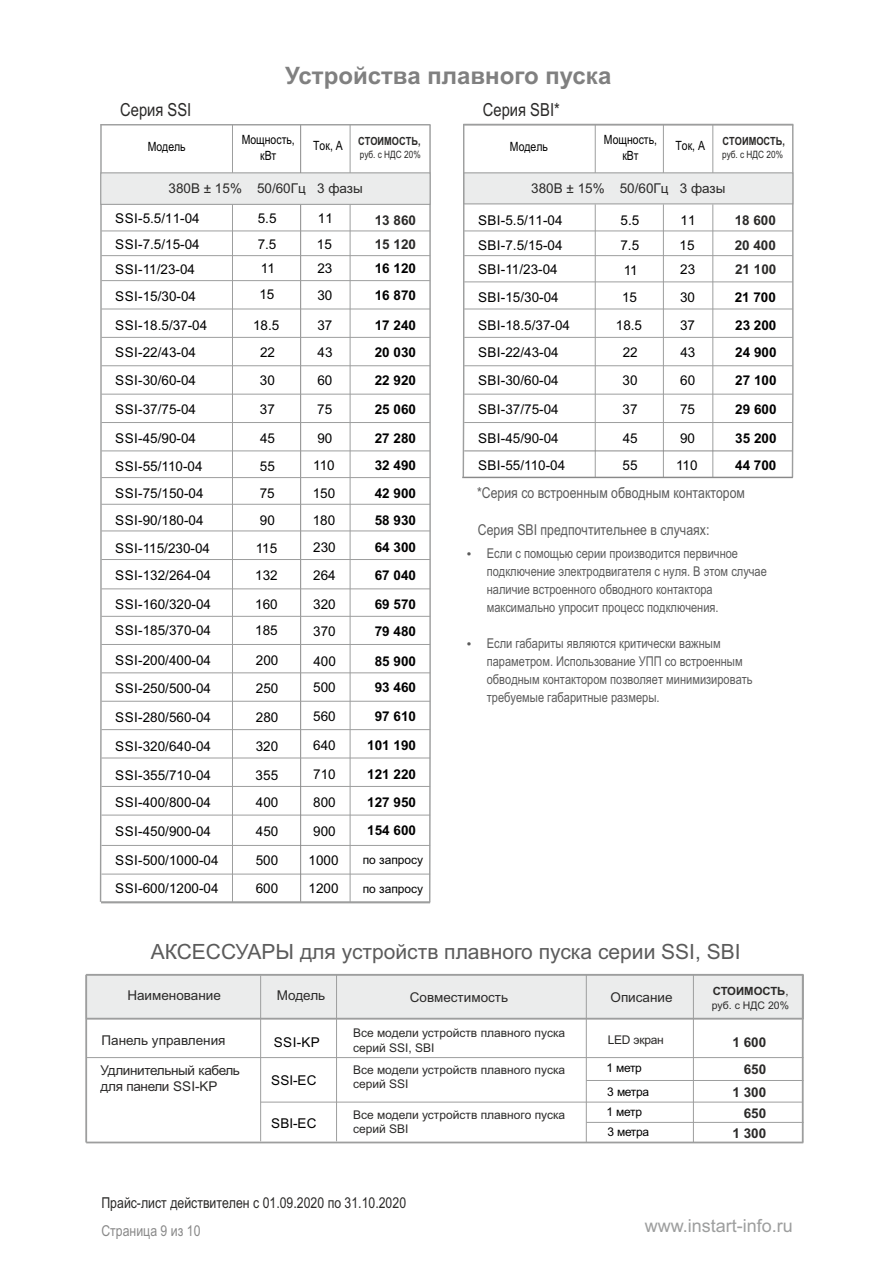
<style>
.page{position:relative;width:893px;height:1263px;background:#fff}
.page>*{position:absolute;margin:0;border:0;box-sizing:border-box;transform-origin:0 0}
.t1{font:700 24px "Arial";color:#808080}
.t2{font:21px "Arial";color:#5b5b5b}
.t3{font:18px "Arial";color:#9d9e9e}
.t4{font:18px "Arial Narrow";color:#2b2a29}
.t5{font:15px "Arial Narrow";color:#5b5b5b}
.t6{font:15px "Arial Narrow";color:#2b2a29}
.t7{font:15px "Arial Narrow";color:#898989}
.t8{font:13.5px/27.8px "Arial";color:#000}
.t9{font:13.5px/18px "Arial Narrow";color:#5b5b5b}
.t10{font:700 13.5px/28.3px "Arial";color:#000}
.t11{font:13.5px "Arial";color:#2b2a29}
.t12{font:700 13.5px/27.5px "Arial";color:#2b2a29;text-align:right}
.t13{font:13.5px/16.2px "Arial";letter-spacing:-.025em;color:#2b2a29}
.t14{font:12.75px/15.9px "Arial Narrow";color:#000;text-align:center}
.t15{font:12px/14.5px "Arial";color:#2b2a29}
.t16{font:12px/24.2px "Arial";letter-spacing:-.015em;color:#000}
.t17{font:12px "Arial";letter-spacing:-.025em;color:#2b2a29}
.t18{font:700 11.25px "Arial Narrow";color:#2b2a29}
.t19{font:700 11.25px "Arial";color:#2b2a29}
.t20{font:10.5px "Arial";color:#2b2a29}
.t21{font:10.05px "Arial Narrow";color:#2b2a29}
.s1{font-weight:400}
</style>
<div class="page">
<svg style="left:99px;top:124px;width:332px;height:780px"></svg>
<hr style="left:232px;top:125px;width:1px;height:48px;background:#9d9e9e">
<hr style="left:300px;top:125px;width:1px;height:48px;background:#898989">
<hr style="left:350px;top:125px;width:1px;height:48px;background:#9d9e9e">
<hr style="left:101px;top:901px;width:329px;height:2px;background:#9d9e9e">
<svg style="left:462px;top:123px;width:332px;height:356px"></svg>
<div style="left:87px;top:974px;width:717px;height:44px;background:#ebecec"></div>
<hr style="left:336px;top:975px;width:1px;height:166px;background:#9d9e9e">
<hr style="left:86px;top:1057px;width:717px;height:1px;background:#9d9e9e">
<hr style="left:260px;top:975px;width:1px;height:166px;background:#9d9e9e">
<hr style="left:693px;top:975px;width:1px;height:167px;background:#9d9e9e">
<hr style="left:586px;top:975px;width:1px;height:167px;background:#9d9e9e">
<svg style="left:585px;top:1080px;width:217px;height:1px"></svg>
<hr style="left:86px;top:1018px;width:717px;height:1px;background:#9d9e9e">
<hr style="left:86px;top:974px;width:717px;height:2px;background:#9d9e9e">
<hr style="left:802px;top:975px;width:2px;height:167px;background:#9d9e9e">
<hr style="left:85px;top:975px;width:2px;height:167px;background:#9d9e9e">
<svg style="left:585px;top:1121px;width:219px;height:2px"></svg>
<hr style="left:261px;top:1102px;width:541px;height:1px;background:#9d9e9e">
<hr style="left:86px;top:1141px;width:717px;height:2px;background:#9d9e9e">
<hr style="left:463px;top:124px;width:330px;height:2px;background:#9d9e9e">
<hr style="left:101px;top:124px;width:329px;height:1px;background:#9d9e9e">
<h3 class="t4" style="left:120px;top:103px;width:73px">Серия SSI</h3>
<h1 class="t1" style="left:285px;top:66px;width:328px">Устройства плавного пуска</h1>
<h3 class="t4" style="left:483px;top:103px;width:78px">Серия SBI*</h3>
<p class="t14" style="left:242px;top:133px;width:55px">Мощность, кВт</p>
<p class="t14" style="left:148px;top:139px;width:39px">Модель</p>
<p class="t14" style="left:313px;top:139px;width:31px">Ток, А</p>
<p class="t18" style="left:358px;top:136px;width:64px">СТОИМОСТЬ,</p>
<p class="t21" style="left:360px;top:151px;width:63px">руб. с НДС 20%</p>
<p class="t14" style="left:604px;top:133px;width:55px">Мощность, кВт</p>
<p class="t14" style="left:510px;top:139px;width:39px">Модель</p>
<p class="t14" style="left:675px;top:139px;width:31px">Ток, А</p>
<p class="t18" style="left:723px;top:136px;width:64px">СТОИМОСТЬ,</p>
<p class="t21" style="left:722px;top:151px;width:63px">руб. с НДС 20%</p>
<p class="t11" style="left:169px;top:183px;width:196px">380В ± 15% 50/60Гц 3 фазы</p>
<p class="t11" style="left:531px;top:183px;width:196px">380В ± 15% 50/60Гц 3 фазы</p>
<p class="t8" style="left:115px;top:206px;width:86px">SSI-5.5/11-04</p>
<p class="t8" style="left:258px;top:206px;width:20px">5.5</p>
<p class="t8" style="left:318px;top:206px;width:17px">11</p>
<p class="t12" style="left:375px;top:207px;width:43px">13 860</p>
<p class="t8" style="left:478px;top:207px;width:86px">SBI-5.5/11-04</p>
<p class="t8" style="left:620px;top:207px;width:20px">5.5</p>
<p class="t8" style="left:681px;top:207px;width:17px">11</p>
<p class="t12" style="left:735px;top:207px;width:43px">18 600</p>
<p class="t8" style="left:115px;top:232px;width:86px">SSI-7.5/15-04</p>
<p class="t8" style="left:258px;top:231px;width:20px">7.5</p>
<p class="t8" style="left:317px;top:232px;width:17px">15</p>
<p class="t12" style="left:375px;top:232px;width:43px">15 120</p>
<p class="t8" style="left:478px;top:233px;width:86px">SBI-7.5/15-04</p>
<p class="t8" style="left:620px;top:233px;width:20px">7.5</p>
<p class="t8" style="left:680px;top:233px;width:17px">15</p>
<p class="t12" style="left:735px;top:233px;width:43px">20 400</p>
<p class="t8" style="left:115px;top:257px;width:82px;line-height:27.3px">SSI-11/23-04<br>SSI-15/30-04</p>
<p class="t8" style="left:115px;top:312px;width:93px;line-height:28.3px">SSI-18.5/37-04<br>SSI-22/43-04<br>SSI-30/60-04<br>SSI-37/75-04<br>SSI-45/90-04</p>
<p class="t8" style="left:115px;top:453px;width:97px">SSI-55/110-04<br>SSI-75/150-04<br>SSI-90/180-04<br>SSI-115/230-04<br>SSI-132/264-04<br>SSI-160/320-04</p>
<p class="t8" style="left:259px;top:257px;width:17px;line-height:26.1px">11<br>15</p>
<p class="t8" style="left:253px;top:312px;width:28px;line-height:28.3px;text-align:center">18.5<br>22<br>30<br>37<br>45</p>
<p class="t8" style="left:255px;top:453px;width:24px;text-align:center">55<br>75<br>90<br>115<br>132<br>160</p>
<p class="t8" style="left:317px;top:256px;width:17px;line-height:26.8px">23<br>30</p>
<p class="t8" style="left:317px;top:312px;width:17px;line-height:28.3px;text-align:justify">37<br>43<br>60<br>75<br>90</p>
<p class="t8" style="left:313px;top:453px;width:25px;text-align:justify">110<br>150<br>180<br>230<br>264<br>320</p>
<p class="t10" style="left:375px;top:256px;width:43px;line-height:26.8px">16 120<br>16 870</p>
<p class="t10" style="left:375px;top:312px;width:43px;text-align:justify">17 240<br>20 030<br>22 920<br>25 060<br>27 280</p>
<p class="t10" style="left:375px;top:453px;width:43px;line-height:27.8px;text-align:justify">32 490<br>42 900<br>58 930<br>64 300<br>67 040<br>69 570</p>
<p class="t8" style="left:115px;top:618px;width:97px">SSI-185/370-04</p>
<p class="t8" style="left:255px;top:618px;width:24px">185</p>
<p class="t8" style="left:313px;top:619px;width:24px">370</p>
<p class="t10" style="left:375px;top:618px;width:43px">79 480</p>
<p class="t8" style="left:115px;top:648px;width:97px;line-height:27.3px">SSI-200/400-04<br>SSI-250/500-04</p>
<p class="t8" style="left:115px;top:703px;width:97px;line-height:29.1px;text-align:justify">SSI-280/560-04<br>SSI-320/640-04<br>SSI-355/710-04</p>
<p class="t8" style="left:115px;top:789px;width:105px;line-height:28.8px">SSI-400/800-04<br>SSI-450/900-04<br>SSI-500/1000-04</p>
<p class="t8" style="left:256px;top:648px;width:24px;line-height:27.3px">200<br>250</p>
<p class="t8" style="left:256px;top:704px;width:24px;line-height:29.1px;text-align:justify">280<br>320<br>355</p>
<p class="t8" style="left:256px;top:789px;width:24px;line-height:28.7px;text-align:justify">400<br>450<br>500</p>
<p class="t8" style="left:313px;top:649px;width:24px;line-height:26.2px">400<br>500</p>
<p class="t8" style="left:313px;top:703px;width:24px;line-height:29.1px;text-align:justify">560<br>640<br>710</p>
<p class="t8" style="left:309px;top:789px;width:32px;line-height:29px;text-align:center">800<br>900<br>1000</p>
<p class="t8" style="left:115px;top:875px;width:105px">SSI-600/1200-04</p>
<p class="t8" style="left:256px;top:875px;width:24px">600</p>
<p class="t8" style="left:309px;top:875px;width:32px">1200</p>
<p class="t10" style="left:375px;top:649px;width:43px;line-height:26.2px">85 900<br>93 460</p>
<p class="t10" style="left:367px;top:703px;width:50px;line-height:29.1px;text-align:center">97 610<br>101 190<br>121 220</p>
<p class="t10" style="left:367px;top:789px;width:50px">127 950<br>154 600</p>
<p class="t16" style="left:363px;top:849px;width:62px">по запросу</p>
<p class="t16" style="left:363px;top:878px;width:62px">по запросу</p>
<p class="t8" style="left:478px;top:257px;width:93px">SBI-11/23-04<br>SBI-15/30-04<br>SBI-18.5/37-04<br>SBI-22/43-04<br>SBI-30/60-04<br>SBI-37/75-04<br>SBI-45/90-04</p>
<p class="t8" style="left:478px;top:453px;width:89px">SBI-55/110-04</p>
<p class="t8" style="left:616px;top:257px;width:28px;text-align:center">11<br>15<br>18.5<br>22<br>30</p>
<p class="t8" style="left:623px;top:396px;width:17px;line-height:29px">37<br>45</p>
<p class="t8" style="left:623px;top:453px;width:17px">55</p>
<p class="t8" style="left:680px;top:257px;width:17px;text-align:justify">23<br>30<br>37<br>43<br>60<br>75<br>90</p>
<p class="t8" style="left:676px;top:453px;width:23px">110</p>
<p class="t12" style="left:735px;top:257px;width:43px">21 100</p>
<p class="t10" style="left:735px;top:284px;width:43px;text-align:justify">21 700<br>23 200<br>24 900<br>27 100<br>29 600<br>35 200</p>
<p class="t10" style="left:735px;top:452px;width:43px">44 700</p>
<p class="t5" style="left:477px;top:487px;width:269px">*Серия со встроенным обводным контактором</p>
<p class="t5" style="left:478px;top:524px;width:233px">Cерия SBI предпочтительнее в случаях:</p>
<p class="t9" style="left:487px;top:545px;width:282px">Если с помощью серии производится первичное подключение электродвигателя с нуля. В этом случае наличие встроенного обводного контактора максимально упросит процесс подключения.</p>
<p class="t9" style="left:487px;top:635px;width:267px">Если габариты являются критически важным параметром. Использование УПП со встроенным обводным контактором позволяет минимизировать требуемые габаритные размеры.</p>
<h2 class="t2" style="left:151px;top:944px;width:591px">АКСЕССУАРЫ для устройств плавного пуска серии SSI, SBI</h2>
<p class="t11" style="left:127px;top:990px;width:95px">Наименование</p>
<p class="t11" style="left:277px;top:990px;width:50px">Модель</p>
<p class="t11" style="left:410px;top:992px;width:100px">Совместимость</p>
<p class="t11" style="left:610px;top:992px;width:64px">Описание</p>
<p class="t19" style="left:713px;top:987px;width:77px">СТОИМОСТЬ<span class="s1">,</span></p>
<p class="t20" style="left:712px;top:1001px;width:79px">руб. с НДС 20%</p>
<p class="t11" style="left:102px;top:1035px;width:126px">Панель управления</p>
<p class="t8" style="left:274px;top:1029px;width:48px">SSI-KP</p>
<p class="t13" style="left:101px;top:1063px;width:141px">Удлинительный кабель для панели SSI-KP</p>
<p class="t8" style="left:271px;top:1067px;width:47px">SSI-ЕС</p>
<p class="t15" style="left:353px;top:1027px;width:214px">Все модели устройств плавного пуска серий SSI, SBI</p>
<p class="t15" style="left:353px;top:1063px;width:214px">Все модели устройств плавного пуска серий SSI</p>
<p class="t17" style="left:608px;top:1036px;width:57px">LED экран</p>
<p class="t16" style="left:606px;top:1056px;width:44px">1 метр<br>3 метра</p>
<p class="t12" style="left:732px;top:1029px;width:35px">1 600<br>650</p>
<p class="t12" style="left:732px;top:1079px;width:35px">1 300</p>
<p class="t16" style="left:607px;top:1103px;width:44px;line-height:20px">1 метр<br>3 метра</p>
<p class="t8" style="left:271px;top:1111px;width:47px">SBI-ЕС</p>
<p class="t12" style="left:732px;top:1105px;width:35px;line-height:20px">650<br>1 300</p>
<p class="t15" style="left:353px;top:1108px;width:214px">Все модели устройств плавного пуска серий SBI</p>
<p class="t6" style="left:101px;top:1197px;width:306px">Прайс-лист действителен с 01.09.2020 по 31.10.2020</p>
<p class="t7" style="left:101px;top:1225px;width:101px">Страница 9 из 10</p>
<h3 class="t3" style="left:645px;top:1219px;width:150px">www.instart-info.ru</h3>
</div>
